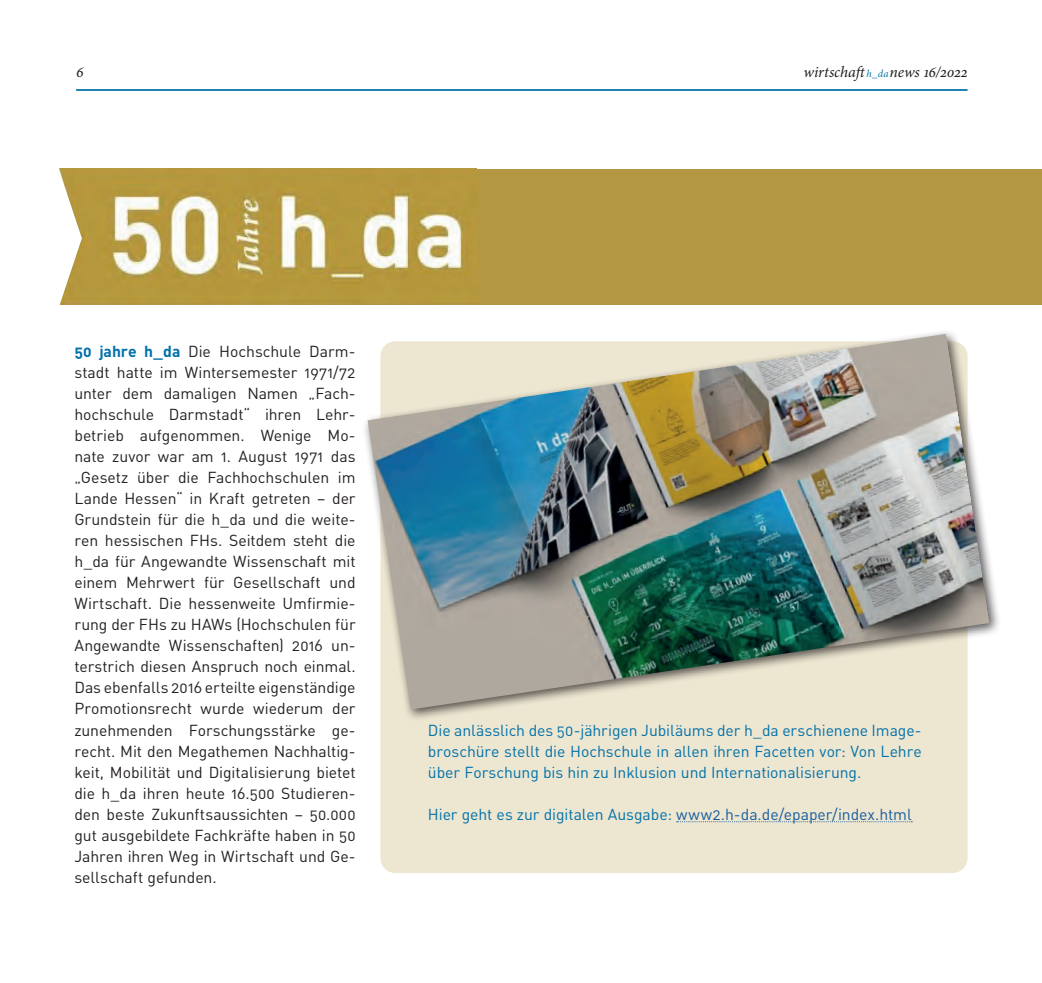
<style>
.page{position:relative;width:1042px;height:983px;background:#fff}
.page>*{position:absolute;margin:0;border:0;box-sizing:border-box;transform-origin:0 0}
._0_Fließtext_Blocksa{font:15.75px/21px "DINOT";letter-spacing:-.005em;color:#231f20;text-align:justify}
._0_Fließtext_Blocksa-2{font:15.75px/21px "DINOT";letter-spacing:-.005em;color:#0071a9;text-align:justify}
.t1{font:italic 15.75px "Minion Pro";letter-spacing:-.005em;color:#231f20}
.s1{font-size:10.5px;color:#0071a9}
.s2{font-weight:700;color:#0071a9}
.s3{color:#175d9e}
</style>
<div class="page">
<div style="left:474px;top:169px;width:568px;height:135px;background:#b49742"></div>
<img style="left:82px;top:169px;width:392px;height:135px">
<svg style="left:58px;top:168px;width:24px;height:137px"></svg>
<hr style="left:76px;top:89px;width:891px;height:2px;background:#0071a9">
<div style="left:380px;top:341px;width:587px;height:531px;background:#ede6d1;border-radius:15px"></div>
<div style="left:362px;top:328px;width:639px;height:393px;background:#231f20;opacity:.75"></div>
<img style="left:367px;top:334px;width:622px;height:375px">
<svg style="left:677px;top:821px;width:235px;height:1px"></svg>
<p class="t1" style="left:76px;top:61px;width:9px">6</p>
<p class="t1" style="left:803px;top:61px;width:166px">wirtschaft<span class="s1">h_da</span>news 16/2022</p>
<p class="_0_Fließtext_Blocksa" style="left:74px;top:340px;width:283px"><span class="s2">50 jahre h_da</span> Die Hochschule Darm&shy;stadt hatte im Wintersemester 1971/72 unter dem damaligen Namen „Fach&shy;hochschule Darmstadt“ ihren Lehr&shy;betrieb aufgenommen. Wenige Mo&shy;nate zuvor war am 1. August 1971 das „Gesetz über die Fachhochschulen im Lande Hessen“ in Kraft getreten – der Grundstein für die h_da und die weite&shy;ren hessischen FHs. Seitdem steht die h_da für Angewandte Wissenschaft mit einem Mehrwert für Gesellschaft und Wirtschaft. Die hessenweite Umfirmie&shy;rung der FHs zu HAWs (Hochschulen für Angewandte Wissenschaften) 2016 un&shy;terstrich diesen Anspruch noch einmal.<br>Das ebenfalls 2016 erteilte eigenständige Promotionsrecht wurde wiederum der zunehmenden Forschungsstärke ge&shy;recht. Mit den Megathemen Nachhaltig&shy;keit, Mobilität und Digitalisierung bietet die h_da ihren heute 16.500 Studieren&shy;den beste Zukunftsaussichten – 50.000 gut ausgebildete Fachkräfte haben in 50<br>Jahren ihren Weg in Wirtschaft und Ge&shy;sellschaft gefunden.</p>
<p class="_0_Fließtext_Blocksa-2" style="left:428px;top:718px;width:495px">Die anlässlich des 50-jährigen Jubiläums der h_da erschienene Image&shy;broschüre stellt die Hochschule in allen ihren Facetten vor: Von Lehre über Forschung bis hin zu Inklusion und Internationalisierung.</p>
<p class="_0_Fließtext_Blocksa-2" style="left:428px;top:802px;width:485px">Hier geht es zur digitalen Ausgabe: <span class="s3">www2.h-da.de/epaper/index.html</span></p>
</div>
